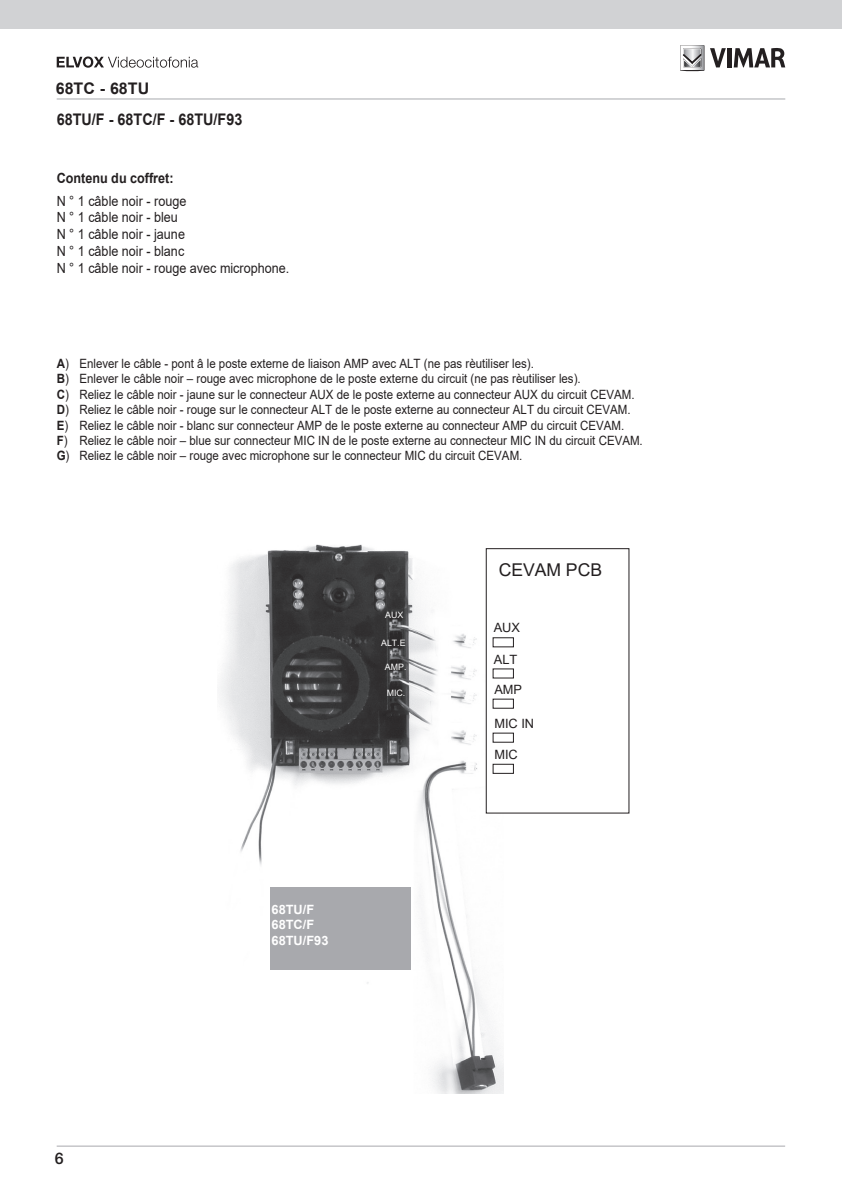
<style>
.page{position:relative;width:842px;height:1191px;background:#fff}
.page>*{position:absolute;margin:0;border:0;box-sizing:border-box;transform-origin:0 0}
.t1{font:17.6px "Arial";color:#231f20}
.t2{font:700 16px "Arial";color:#231f20;scale:.9 1}
.t3{font:700 16px "Arial";color:#231f20}
.t4{font:500 16px "Helvetica Neue LT Std";color:#231f20}
.t5{font:14px/16.8px "Arial";color:#231f20;scale:.9 1}
.t6{font:700 14px "Arial";color:#231f20;scale:.9 1}
.t7{font:12.8px/15.4px "Arial";color:#231f20;scale:.9 1}
.t8{font:700 12.8px/15.4px "Arial";color:#fff}
.t9{font:12.8px "Arial";color:#231f20}
.t10{font:8.8px "Arial";color:#fff}
.s1{font-weight:700}
</style>
<div class="page">
<img style="left:219px;top:544px;width:284px;height:549px">
<div style="left:270px;top:887px;width:141px;height:83px;background:#a8a9ad"></div>
<div style="left:486px;top:548px;width:143px;height:265px;background:#fff;border:1px solid #231f20"></div>
<svg style="left:493px;top:637px;width:21px;height:10px"></svg>
<div style="left:493px;top:764px;width:21px;height:9px;background:#fff;border:1px solid #231f20"></div>
<svg style="left:493px;top:698px;width:21px;height:10px"></svg>
<svg style="left:493px;top:732px;width:21px;height:10px"></svg>
<svg style="left:493px;top:668px;width:21px;height:10px"></svg>
<hr style="left:57px;top:1145px;width:728px;height:1px;background:#a8a9ad">
<div style="left:0;top:0;width:842px;height:28px;background:#d1d2d4"></div>
<svg style="left:680px;top:45px;width:24px;height:27px"></svg>
<svg style="left:710px;top:48px;width:16px;height:19px"></svg>
<hr style="left:727px;top:48px;width:4px;height:19px;background:#231f20">
<svg style="left:734px;top:48px;width:51px;height:19px"></svg>
<hr style="left:57px;top:98px;width:728px;height:1px;background:#a8a9ad">
<svg style="left:57px;top:56px;width:141px;height:12px"></svg>
<p class="t3" style="left:56px;top:77px;width:95px">68TC - 68TU</p>
<p class="t2" style="left:57px;top:108px;width:208px">68TU/F - 68TC/F - 68TU/F93</p>
<p class="t6" style="left:57px;top:168px;width:131px">Contenu du coffret:</p>
<p class="t5" style="left:57px;top:192px;width:260px">N ° 1 câble noir - rouge<br>N ° 1 câble noir - bleu<br>N ° 1 câble noir - jaune<br>N ° 1 câble noir - blanc<br>N ° 1 câble noir - rouge avec microphone.</p>
<p class="t7" style="left:57px;top:356px;width:653px"><span class="s1">A</span>) Enlever le câble - pont â le poste externe de liaison AMP avec ALT (ne pas rèutiliser les).<br><span class="s1">B</span>) Enlever le câble noir – rouge avec microphone de le poste externe du circuit (ne pas rèutiliser les).<br><span class="s1">C</span>) Reliez le câble noir - jaune sur le connecteur AUX de le poste externe au connecteur AUX du circuit CEVAM.<br><span class="s1">D</span>) Reliez le câble noir - rouge sur le connecteur ALT de le poste externe au connecteur ALT du circuit CEVAM.<br><span class="s1">E</span>) Reliez le câble noir - blanc sur connecteur AMP de le poste externe au connecteur AMP du circuit CEVAM.<br><span class="s1">F</span>) Reliez le câble noir – blue sur connecteur MIC IN de le poste externe au connecteur MIC IN du circuit CEVAM.<br><span class="s1">G</span>) Reliez le câble noir – rouge avec microphone sur le connecteur MIC du circuit CEVAM.</p>
<p class="t4" style="left:55px;top:1148px;width:10px">6</p>
<p class="t10" style="left:385px;top:608px;width:20px">AUX</p>
<p class="t10" style="left:381px;top:637px;width:26px">ALT.E</p>
<p class="t10" style="left:385px;top:660px;width:23px">AMP.</p>
<p class="t10" style="left:387px;top:686px;width:20px">MIC.</p>
<p class="t8" style="left:272px;top:901px;width:58px">68TU/F<br>68TC/F<br>68TU/F93</p>
<h1 class="t1" style="left:499px;top:558px;width:105px">CEVAM PCB</h1>
<p class="t9" style="left:494px;top:618px;width:28px">AUX</p>
<p class="t9" style="left:494px;top:651px;width:25px">ALT</p>
<p class="t9" style="left:494px;top:681px;width:29px">AMP</p>
<p class="t9" style="left:494px;top:714px;width:41px">MIC IN</p>
<p class="t9" style="left:494px;top:745px;width:25px">MIC</p>
</div>
